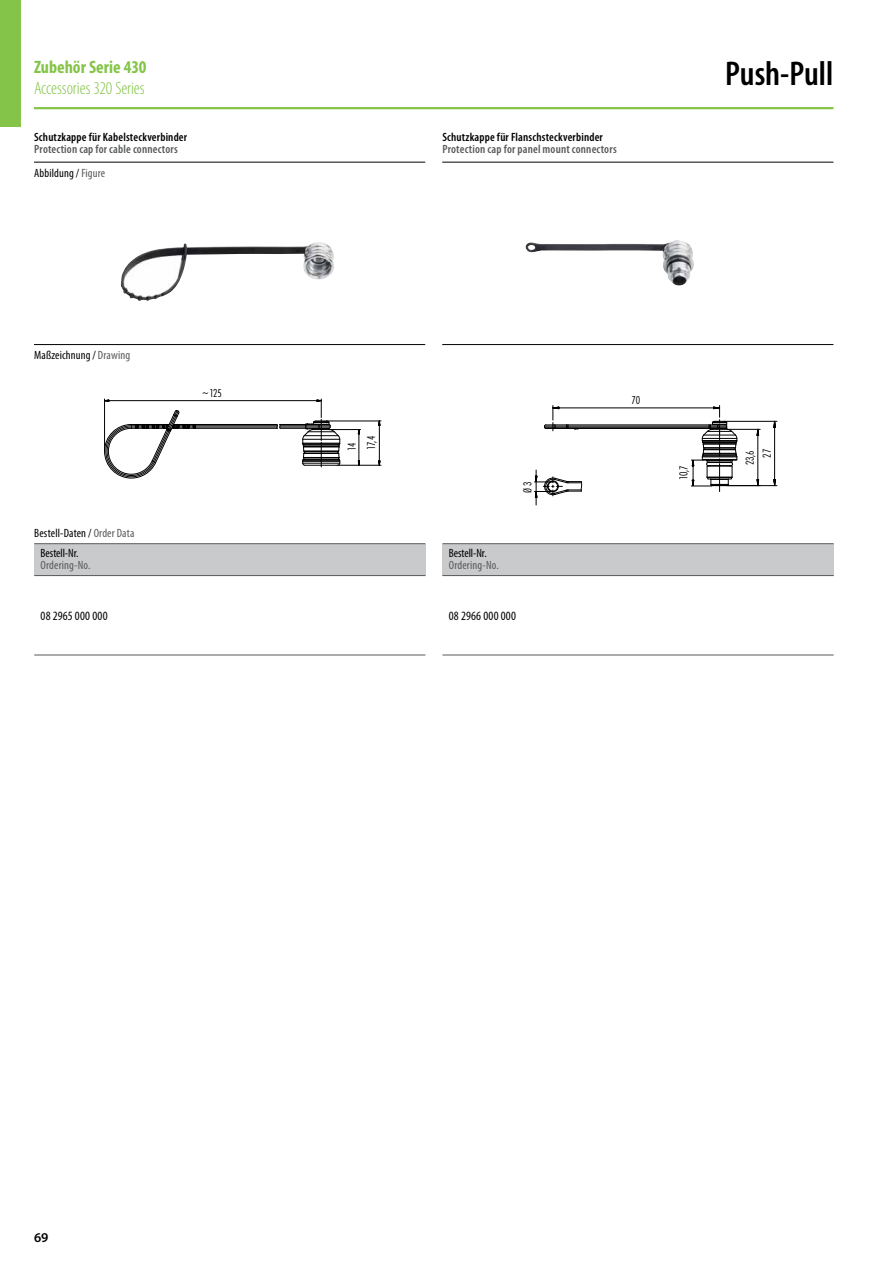
<style>
.page{position:relative;width:893px;height:1263px;background:#fff}
.page>*{position:absolute;margin:0;border:0;box-sizing:border-box;transform-origin:0 0}
.t1{font:600 condensed 34.5px "Myriad Pro";color:#000}
.t2{font:300 condensed 18px "Myriad Pro";letter-spacing:-.005em;color:#84c448}
.t3{font:700 condensed 18px "Myriad Pro";color:#84c448}
.t4{font:600 13.5px "Myriad Pro";color:#000}
.t5{font:condensed 12.75px "Myriad Pro";letter-spacing:.02em;color:#000}
.t6{font:condensed 12px "Myriad Pro";letter-spacing:.01em;color:#000}
.t7{font:600 condensed 12px "Myriad Pro";letter-spacing:.015em;color:#000}
.t8{font:600 condensed 12px "Myriad Pro";letter-spacing:.015em;color:#58595b}
.t9{font:condensed 12px "Myriad Pro";letter-spacing:.01em;color:#58595b}
.t10{font:300 condensed 12px "Futura T";letter-spacing:-.03em;color:#000}
.s1{color:#58595b}
</style>
<div class="page">
<div style="left:0;top:0;width:21px;height:126px;background:#84c448"></div>
<hr style="left:34px;top:107px;width:799px;height:2px;background:#84c448">
<div style="left:34px;top:544px;width:391px;height:32px;background:#c9cacc"></div>
<hr style="left:34px;top:543px;width:391px;height:1px;background:#58595b">
<hr style="left:34px;top:575px;width:391px;height:1px;background:#58595b">
<hr style="left:34px;top:655px;width:391px;height:1px;background:#58595b">
<div style="left:442px;top:544px;width:392px;height:32px;background:#c9cacc"></div>
<hr style="left:442px;top:543px;width:392px;height:1px;background:#58595b">
<hr style="left:442px;top:575px;width:392px;height:1px;background:#58595b">
<hr style="left:442px;top:655px;width:392px;height:1px;background:#58595b">
<hr style="left:442px;top:344px;width:391px;height:1px;background:#000">
<hr style="left:442px;top:162px;width:391px;height:1px;background:#000">
<hr style="left:34px;top:344px;width:391px;height:1px;background:#000">
<hr style="left:34px;top:162px;width:391px;height:1px;background:#000">
<img style="left:121px;top:242px;width:213px;height:59px">
<img style="left:525px;top:240px;width:169px;height:46px">
<hr style="left:104px;top:399px;width:1px;height:52px;background:#000">
<hr style="left:105px;top:400px;width:216px;height:1px;background:#000">
<hr style="left:329px;top:429px;width:32px;height:1px;background:#000">
<hr style="left:359px;top:430px;width:1px;height:35px;background:#000">
<hr style="left:338px;top:465px;width:43px;height:1px;background:#000">
<hr style="left:327px;top:421px;width:54px;height:1px;background:#000">
<hr style="left:379px;top:421px;width:1px;height:44px;background:#000">
<hr style="left:195px;top:425px;width:82px;height:1px;background:#000">
<hr style="left:195px;top:427px;width:82px;height:1px;background:#000">
<svg style="left:276px;top:399px;width:64px;height:68px"></svg>
<hr style="left:196px;top:428px;width:81px;height:1px;background:#000">
<hr style="left:196px;top:424px;width:81px;height:1px;background:#000">
<svg style="left:104px;top:410px;width:92px;height:68px"></svg>
<hr style="left:536px;top:470px;width:1px;height:35px;background:#000">
<hr style="left:724px;top:421px;width:53px;height:1px;background:#000">
<hr style="left:728px;top:485px;width:49px;height:1px;background:#000">
<hr style="left:774px;top:421px;width:1px;height:65px;background:#000">
<hr style="left:727px;top:429px;width:33px;height:1px;background:#000">
<hr style="left:758px;top:429px;width:1px;height:57px;background:#000">
<hr style="left:553px;top:408px;width:167px;height:1px;background:#000">
<hr style="left:568px;top:426px;width:141px;height:1px;background:#000">
<hr style="left:568px;top:427px;width:141px;height:1px;background:#000">
<svg style="left:534px;top:476px;width:48px;height:22px"></svg>
<hr style="left:568px;top:428px;width:141px;height:1px;background:#000">
<hr style="left:568px;top:425px;width:141px;height:1px;background:#000">
<svg style="left:691px;top:405px;width:46px;height:87px"></svg>
<svg style="left:544px;top:405px;width:35px;height:26px"></svg>
<h2 class="t3" style="left:34px;top:56px;width:114px">Zubehör Serie 430</h2>
<h2 class="t2" style="left:34px;top:77px;width:112px">Accessories 320 Series</h2>
<p class="t7" style="left:34px;top:129px;width:154px">Schutzkappe für Kabelsteckverbinder</p>
<p class="t8" style="left:34px;top:141px;width:145px">Protection cap for cable connectors</p>
<p class="t6" style="left:34px;top:166px;width:73px">Abbildung / <span class="s1">Figure</span></p>
<p class="t6" style="left:34px;top:348px;width:97px">Maßzeichnung / <span class="s1">Drawing</span></p>
<p class="t6" style="left:34px;top:525px;width:102px">Bestell-Daten / <span class="s1">Order Data</span></p>
<p class="t6" style="left:41px;top:546px;width:39px">Bestell-Nr.</p>
<p class="t9" style="left:41px;top:558px;width:51px">Ordering-No.</p>
<p class="t5" style="left:41px;top:608px;width:68px">08 2965 000 000</p>
<p class="t10" style="left:201px;top:386px;width:22px">~125</p>
<p class="t7" style="left:442px;top:129px;width:162px">Schutzkappe für Flanschsteckverbinder</p>
<p class="t8" style="left:442px;top:141px;width:176px">Protection cap for panel mount connectors</p>
<h1 class="t1" style="left:725px;top:53px;width:110px">Push-Pull</h1>
<p class="t10" style="left:345px;top:451px;width:10px;rotate:-90deg">14</p>
<p class="t10" style="left:364px;top:450px;width:15px;rotate:-90deg">17,4</p>
<p class="t6" style="left:449px;top:546px;width:39px">Bestell-Nr.</p>
<p class="t9" style="left:449px;top:558px;width:51px">Ordering-No.</p>
<p class="t10" style="left:521px;top:493px;width:13px;rotate:-90deg">Ø 3</p>
<p class="t5" style="left:449px;top:608px;width:69px">08 2966 000 000</p>
<p class="t10" style="left:632px;top:393px;width:10px">70</p>
<p class="t10" style="left:676px;top:480px;width:16px;rotate:-90deg">10,7</p>
<p class="t10" style="left:760px;top:458px;width:10px;rotate:-90deg">27</p>
<p class="t10" style="left:743px;top:465px;width:17px;rotate:-90deg">23,6</p>
<p class="t4" style="left:34px;top:1229px;width:16px">69</p>
</div>
